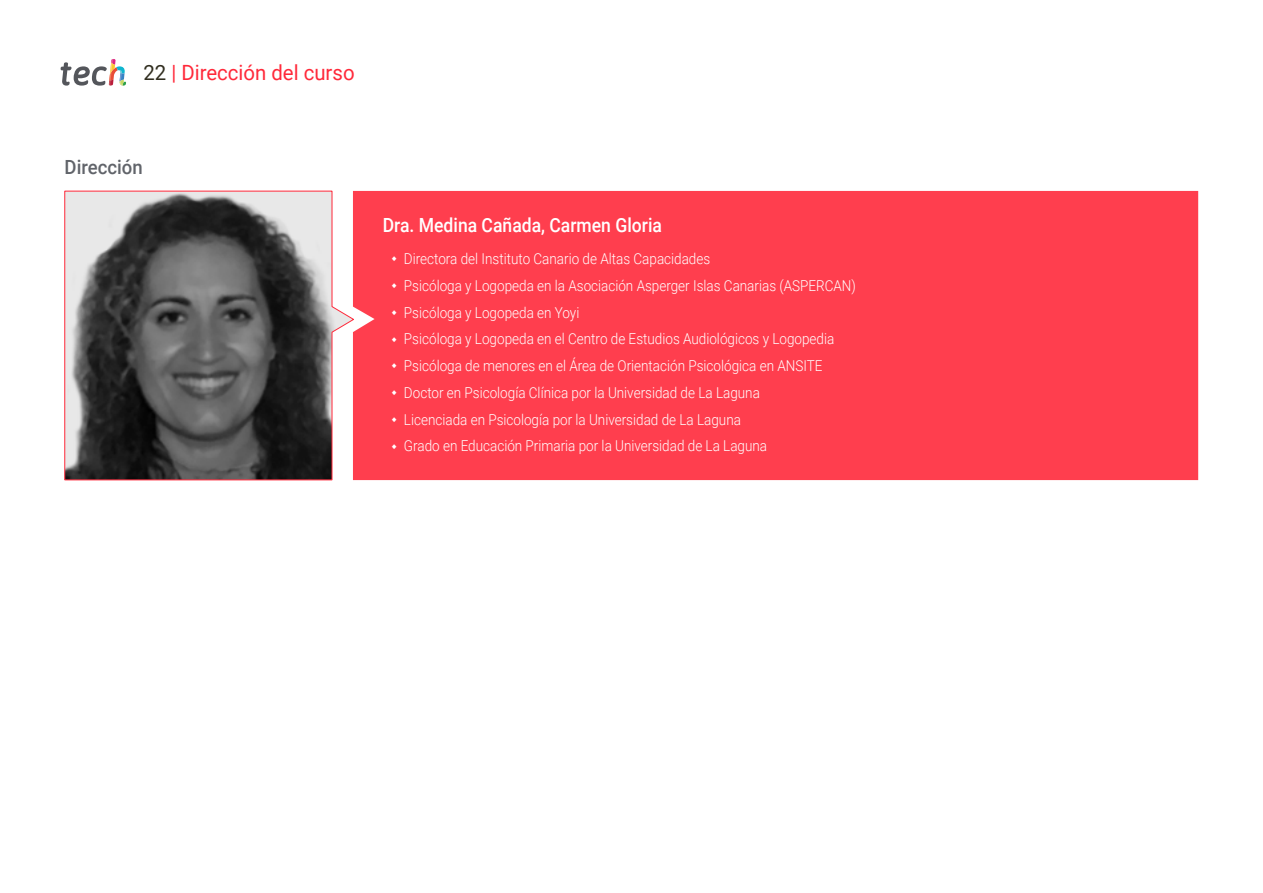
<style>
.page{position:relative;width:1263px;height:893px;background:#fff}
.page>*{position:absolute;margin:0;border:0;box-sizing:border-box;transform-origin:0 0}
.t1{font:21px "Roboto";color:#ff293a}
.t2{font:500 19.5px "Roboto";color:#fff;scale:.9 1}
.t3{font:500 19.5px "Roboto";color:#61646a;scale:.95 1}
.t4{font:300 15px/26.7px "Roboto";color:#fff;scale:.9 1}
.s1{color:#312e20}
</style>
<div class="page">
<svg style="left:61px;top:59px;width:65px;height:27px"></svg>
<div style="left:354px;top:191px;width:844px;height:289px;background:#ff3e4e"></div>
<svg style="left:64px;top:191px;width:290px;height:289px;background:#6d6767"></svg>
<svg style="left:392px;top:256px;width:5px;height:5px"></svg>
<svg style="left:392px;top:283px;width:5px;height:5px"></svg>
<svg style="left:392px;top:310px;width:5px;height:5px"></svg>
<svg style="left:392px;top:337px;width:5px;height:5px"></svg>
<svg style="left:392px;top:363px;width:5px;height:5px"></svg>
<svg style="left:392px;top:390px;width:5px;height:5px"></svg>
<svg style="left:392px;top:417px;width:5px;height:5px"></svg>
<svg style="left:392px;top:444px;width:5px;height:5px"></svg>
<h1 class="t1" style="left:144px;top:57px;width:213px"><span class="s1">22</span> | Dirección del curso</h1>
<h2 class="t3" style="left:65px;top:153px;width:84px">Dirección</h2>
<h2 class="t2" style="left:383px;top:212px;width:312px">Dra. Medina Cañada, Carmen Gloria</h2>
<p class="t4" style="left:404px;top:245px;width:504px">Directora del Instituto Canario de Altas Capacidades<br>Psicóloga y Logopeda en la Asociación Asperger Islas Canarias (ASPERCAN)<br>Psicóloga y Logopeda en Yoyi<br>Psicóloga y Logopeda en el Centro de Estudios Audiológicos y Logopedia Psicóloga de menores en el Área de Orientación Psicológica en ANSITE Doctor en Psicología Clínica por la Universidad de La Laguna<br>Licenciada en Psicología por la Universidad de La Laguna<br>Grado en Educación Primaria por la Universidad de La Laguna</p>
</div>
